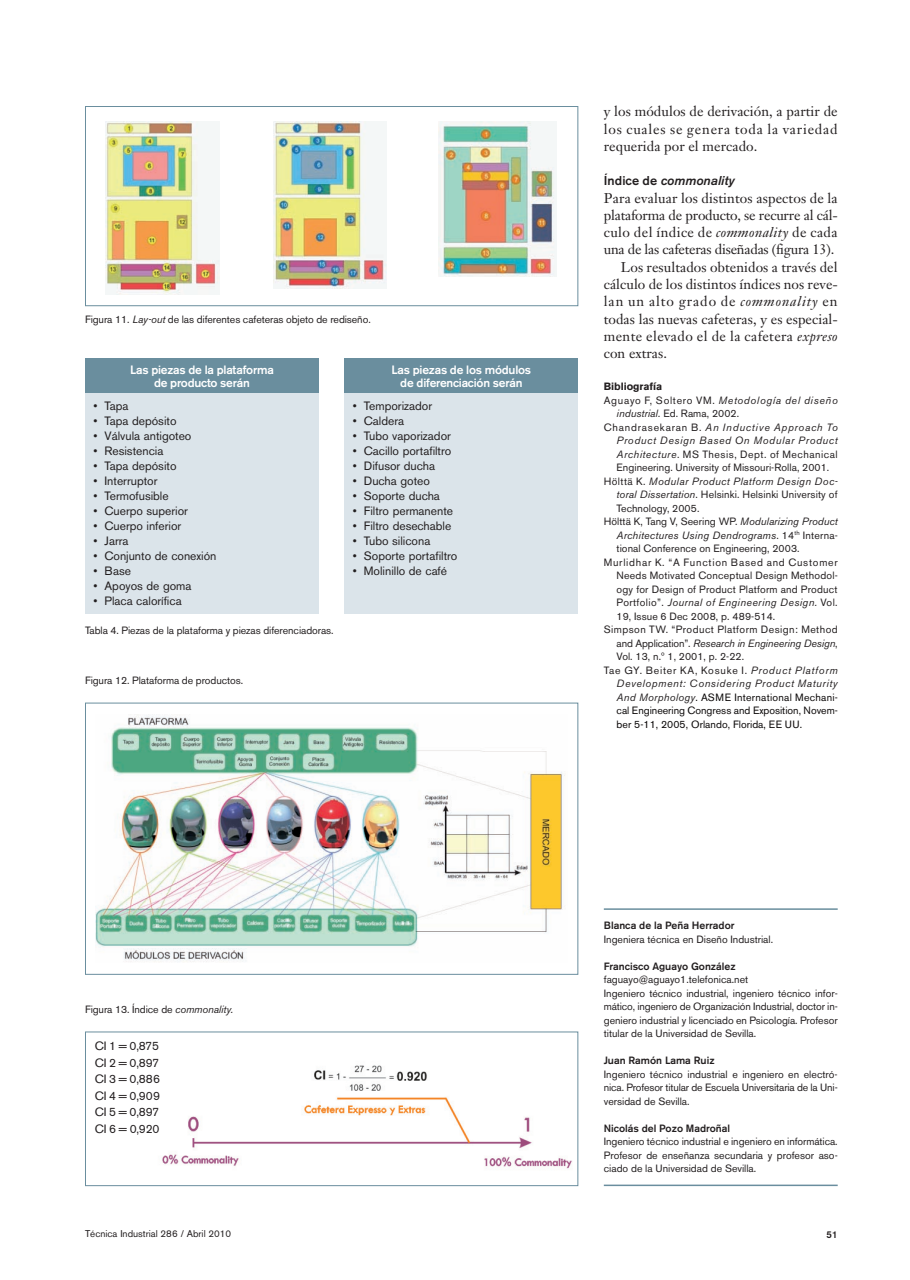
<style>
.page{position:relative;width:910px;height:1280px;background:#fff}
.page>*{position:absolute;margin:0;border:0;box-sizing:border-box;transform-origin:0 0}
.t1{font:13.95px/17.2px "Janson Text";letter-spacing:.005em;color:#231f20;text-align:justify}
.t2{font:13.95px "Janson Text";letter-spacing:-.015em;color:#231f20}
.t3{font:13.95px "Janson Text";letter-spacing:.025em;color:#231f20}
.t4{font:13.95px "Janson Text";letter-spacing:.03em;color:#231f20}
.t5{font:13.95px "Janson Text";letter-spacing:.065em;color:#231f20}
.t6{font:italic 500 12.75px "Akzidenz Grotesk BE";letter-spacing:.005em;color:#231f20}
.t7{font:12px/16.5px "Akzidenz Grotesk BE";color:#231f20;text-align:justify}
.t8{font:500 12px/13.5px "Akzidenz Grotesk BE";letter-spacing:-.015em;color:#fff;text-align:center}
.t9{font:10.5px/13.5px "Akzidenz Grotesk BE";color:#231f20;text-align:justify}
.t10{font:italic 10.5px "Akzidenz Grotesk BE";letter-spacing:.055em;color:#231f20}
.t11{font:500 10.5px "Akzidenz Grotesk BE";color:#231f20}
.t12{font:10.5px "Akzidenz Grotesk BE";letter-spacing:.02em;color:#231f20}
.t13{font:10.5px "Akzidenz Grotesk BE";letter-spacing:.005em;color:#0b0808}
.t14{font:italic 10.5px "Akzidenz Grotesk BE";letter-spacing:-.01em;color:#231f20}
.t15{font:italic 10.5px "Akzidenz Grotesk BE";letter-spacing:.02em;color:#231f20}
.t16{font:10.5px "Akzidenz Grotesk BE";letter-spacing:.05em;color:#231f20}
.t17{font:10.5px "Akzidenz Grotesk BE";letter-spacing:.045em;color:#231f20}
.t18{font:10.5px "Akzidenz Grotesk BE";letter-spacing:.025em;color:#0b0808}
.t19{font:10.5px "Akzidenz Grotesk BE";letter-spacing:.075em;color:#231f20}
.t20{font:italic 10.5px "Akzidenz Grotesk BE";letter-spacing:.075em;color:#231f20}
.t21{font:10.5px "Akzidenz Grotesk BE";letter-spacing:.07em;color:#231f20}
.t22{font:700 10.5px "Akzidenz Grotesk BE";letter-spacing:-.005em;color:#231f20}
.t23{font:9.75px "Akzidenz Grotesk BE";color:#231f20}
.t24{font:500 9.75px "Akzidenz Grotesk BE";color:#231f20}
.s1{font-style:italic}
.s2{font-style:normal}
.s3{font-style:italic;color:#231f20}
</style>
<div class="page">
<div style="left:85px;top:393px;width:234px;height:221px;background:#dbe4ea"></div>
<div style="left:85px;top:359px;width:234px;height:34px;background:#6a8e9e"></div>
<div style="left:344px;top:393px;width:234px;height:221px;background:#dbe4ea"></div>
<div style="left:344px;top:359px;width:234px;height:34px;background:#6a8e9e"></div>
<img style="left:96px;top:716px;width:469px;height:246px">
<div style="left:85px;top:703px;width:493px;height:272px;border:1px solid #6a8e9e"></div>
<img style="left:162px;top:1065px;width:410px;height:104px">
<div style="left:85px;top:1031px;width:493px;height:155px;border:1px solid #6a8e9e"></div>
<img style="left:106px;top:122px;width:114px;height:172px">
<img style="left:439px;top:122px;width:118px;height:155px">
<img style="left:274px;top:122px;width:113px;height:166px">
<div style="left:85px;top:106px;width:493px;height:200px;border:1px solid #6a8e9e"></div>
<hr style="left:604px;top:1184px;width:234px;height:2px;background:#6a8e9e">
<hr style="left:604px;top:908px;width:234px;height:2px;background:#6a8e9e">
<p class="t9" style="left:85px;top:314px;width:287px">Figura 11. <span class="s1">Lay-out</span> de las diferentes cafeteras objeto de rediseño.</p>
<p class="t8" style="left:130px;top:364px;width:145px">Las piezas de la plataforma de producto serán</p>
<p class="t8" style="left:391px;top:364px;width:141px">Las piezas de los módulos de diferenciación serán</p>
<p class="t7" style="left:94px;top:399px;width:36px">• Tapa</p>
<p class="t7" style="left:94px;top:414px;width:84px">• Tapa depósito</p>
<p class="t7" style="left:94px;top:429px;width:99px">• Válvula antigoteo</p>
<p class="t7" style="left:94px;top:444px;width:71px">• Resistencia</p>
<p class="t7" style="left:94px;top:459px;width:84px">• Tapa depósito</p>
<p class="t7" style="left:94px;top:474px;width:65px">• Interruptor</p>
<p class="t7" style="left:94px;top:489px;width:77px">• Termofusible</p>
<p class="t7" style="left:94px;top:504px;width:96px">• Cuerpo superior</p>
<p class="t7" style="left:94px;top:519px;width:89px">• Cuerpo inferior</p>
<p class="t7" style="left:94px;top:534px;width:36px">• Jarra</p>
<p class="t7" style="left:94px;top:549px;width:124px">• Conjunto de conexión</p>
<p class="t7" style="left:94px;top:564px;width:39px">• Base</p>
<p class="t7" style="left:94px;top:579px;width:99px">• Apoyos de goma</p>
<p class="t7" style="left:94px;top:594px;width:90px">• Placa calorífica</p>
<p class="t9" style="left:85px;top:625px;width:250px">Tabla 4. Piezas de la plataforma y piezas diferenciadoras.</p>
<p class="t9" style="left:85px;top:675px;width:160px">Figura 12. Plataforma de productos.</p>
<p class="t7" style="left:353px;top:399px;width:81px">• Temporizador</p>
<p class="t7" style="left:353px;top:414px;width:53px">• Caldera</p>
<p class="t7" style="left:353px;top:429px;width:99px">• Tubo vaporizador</p>
<p class="t7" style="left:353px;top:444px;width:100px">• Cacillo portafiltro</p>
<p class="t7" style="left:353px;top:459px;width:84px">• Difusor ducha</p>
<p class="t7" style="left:353px;top:474px;width:78px">• Ducha goteo</p>
<p class="t7" style="left:353px;top:489px;width:88px">• Soporte ducha</p>
<p class="t7" style="left:353px;top:504px;width:102px">• Filtro permanente</p>
<p class="t7" style="left:353px;top:519px;width:100px">• Filtro desechable</p>
<p class="t7" style="left:353px;top:534px;width:79px">• Tubo silicona</p>
<p class="t7" style="left:353px;top:549px;width:106px">• Soporte portafiltro</p>
<p class="t7" style="left:353px;top:564px;width:96px">• Molinillo de café</p>
<h1 class="t1" style="left:604px;top:104px;width:235px">y los módulos de derivación, a partir de los cuales se genera toda la variedad requerida por el mercado.</h1>
<p class="t6" style="left:604px;top:176px;width:132px"><span class="s2">Índice de</span> commonality</p>
<h1 class="t1" style="left:604px;top:191px;width:235px">Para evaluar los distintos aspectos de la</h1>
<h1 class="t2" style="left:604px;top:209px;width:235px">plataforma de producto, se recurre al cál-</h1>
<h1 class="t4" style="left:604px;top:227px;width:235px">culo del índice de <span class="s1">commonality</span> de cada</h1>
<h1 class="t2" style="left:604px;top:244px;width:232px">una de las cafeteras diseñadas (figura 13).</h1>
<h1 class="t1" style="left:621px;top:260px;width:218px">Los resultados obtenidos a través del</h1>
<h1 class="t1" style="left:604px;top:277px;width:236px">cálculo de los distintos índices nos reve-</h1>
<h1 class="t5" style="left:604px;top:296px;width:235px">lan un alto grado de <span class="s1">commonality</span> en</h1>
<h1 class="t1" style="left:604px;top:311px;width:236px">todas las nuevas cafeteras, y es especial-</h1>
<h1 class="t3" style="left:604px;top:330px;width:235px">mente elevado el de la cafetera <span class="s1">expreso</span></h1>
<h1 class="t1" style="left:604px;top:346px;width:65px">con extras.</h1>
<p class="t22" style="left:604px;top:383px;width:60px">Bibliografía</p>
<p class="t10" style="left:604px;top:396px;width:235px"><span class="s2">Aguayo F, Soltero VM.</span> Metodología del diseño</p>
<p class="t9" style="left:617px;top:408px;width:124px"><span class="s1">industrial.</span> Ed. Rama, 2002.</p>
<p class="t20" style="left:604px;top:423px;width:235px"><span class="s2">Chandrasekaran B.</span> An Inductive Approach To</p>
<p class="t10" style="left:617px;top:437px;width:223px">Product Design Based On Modular Product</p>
<p class="t16" style="left:617px;top:450px;width:223px"><span class="s1">Architecture</span>. MS Thesis, Dept. of Mechanical</p>
<p class="t9" style="left:617px;top:462px;width:214px">Engineering. University of Missouri-Rolla, 2001.</p>
<p class="t10" style="left:604px;top:477px;width:236px"><span class="s2">Hölttä K.</span> Modular Product Platform Design Doc-</p>
<p class="t9" style="left:617px;top:489px;width:223px"><span class="s1">toral Dissertation</span>. Helsinki. Helsinki University of</p>
<p class="t9" style="left:617px;top:502px;width:84px">Technology, 2005.</p>
<p class="t9" style="left:604px;top:516px;width:235px">Hölttä K, Tang V, Seering WP. <span class="s1">Modularizing Product</span></p>
<p class="t15" style="left:617px;top:531px;width:223px">Architectures Using Dendrograms<span class="s2">. 14</span><sup>th</sup> <span class="s2">Interna-</span></p>
<p class="t9" style="left:617px;top:543px;width:184px">tional Conference on Engineering, 2003.</p>
<p class="t21" style="left:604px;top:558px;width:235px">Murlidhar K. “A Function Based and Customer</p>
<p class="t12" style="left:617px;top:572px;width:223px">Needs Motivated Conceptual Design Methodol-</p>
<p class="t12" style="left:617px;top:585px;width:223px">ogy for Design of Product Platform and Product</p>
<p class="t10" style="left:617px;top:599px;width:223px"><span class="s2">Portfolio”.</span> Journal of Engineering Design. <span class="s2">Vol.</span></p>
<p class="t9" style="left:617px;top:610px;width:160px">19, Issue 6 Dec 2008, p. 489-514.</p>
<p class="t17" style="left:604px;top:626px;width:235px">Simpson TW. “Product Platform Design: Method</p>
<p class="t14" style="left:617px;top:639px;width:223px"><span class="s2">and Application”.</span> Research in Engineering Design<span class="s2">,</span></p>
<p class="t9" style="left:617px;top:651px;width:129px">Vol. 13, n.º 1, 2001, p. 2-22.</p>
<p class="t19" style="left:604px;top:666px;width:235px">Tae GY. Beiter KA, Kosuke I. <span class="s1">Product Platform</span></p>
<p class="t10" style="left:617px;top:680px;width:223px">Development: Considering Product Maturity</p>
<p class="t18" style="left:617px;top:693px;width:223px"><span class="s3">And Morphology</span>. ASME International Mechani-</p>
<p class="t13" style="left:617px;top:707px;width:223px">cal Engineering Congress and Exposition, Novem-</p>
<p class="t13" style="left:617px;top:720px;width:187px">ber 5-11, 2005, Orlando, Florida, EE UU.</p>
<p class="t9" style="left:85px;top:1004px;width:150px">Figura 13. Índice de <span class="s1">commonality.</span></p>
<p class="t7" style="left:95px;top:1039px;width:67px">CI 1 = 0,875<br>CI 2 = 0,897<br>CI 3 = 0,886<br>CI 4 = 0,909<br>CI 5 = 0,897<br>CI 6 = 0,920</p>
<p class="t11" style="left:604px;top:922px;width:132px">Blanca de la Peña Herrador</p>
<p class="t9" style="left:604px;top:934px;width:171px">Ingeniera técnica en Diseño Industrial.</p>
<p class="t11" style="left:604px;top:962px;width:133px">Francisco Aguayo González</p>
<p class="t9" style="left:604px;top:974px;width:235px;text-align:left">faguayo@aguayo1.telefonica.net<br>Ingeniero técnico industrial, ingeniero técnico infor&shy;mático, ingeniero de Organización Industrial, doctor in&shy;geniero industrial y licenciado en Psicología. Profesor titular de la Universidad de Sevilla.</p>
<p class="t11" style="left:604px;top:1057px;width:112px">Juan Ramón Lama Ruiz</p>
<p class="t9" style="left:604px;top:1069px;width:235px">Ingeniero técnico industrial e ingeniero en electró&shy;nica. Profesor titular de Escuela Universitaria de la Uni&shy;versidad de Sevilla.</p>
<p class="t11" style="left:604px;top:1124px;width:128px">Nicolás del Pozo Madroñal</p>
<p class="t9" style="left:604px;top:1136px;width:235px">Ingeniero técnico industrial e ingeniero en informática.<br>Profesor de enseñanza secundaria y profesor aso&shy;ciado de la Universidad de Sevilla.</p>
<p class="t23" style="left:85px;top:1230px;width:148px">Técnica Industrial 286 / Abril 2010</p>
<p class="t24" style="left:826px;top:1231px;width:13px">51</p>
</div>
